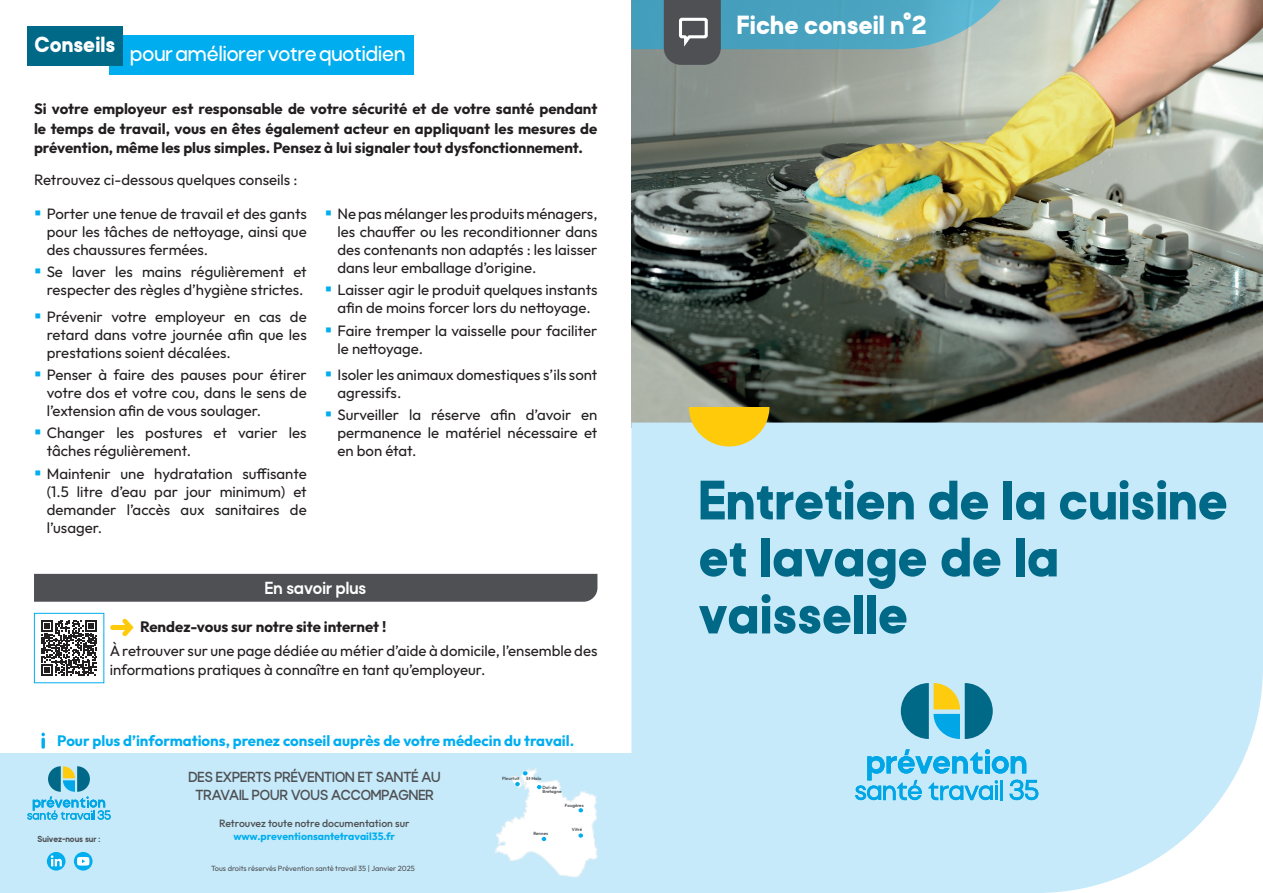
<style>
.page{position:relative;width:1263px;height:893px;background:#fff}
.page>*{position:absolute;margin:0;border:0;box-sizing:border-box;transform-origin:0 0}
.t1{font:900 57px/57px "Rota";color:#006987}
.t2{font:900 27px "Rota";color:#fff}
.t3{font:600 22.5px "Rota";color:#fff}
.t4{font:900 22.5px "Rota";color:#fff}
.t5{font:800 18px "Rota";color:#fff}
.t6{font:15px/18px "Outfit";color:#231f20;text-align:justify}
.t7{font:700 15px/19.5px "Outfit";color:#231f20;text-align:justify}
.t8{font:700 15px "Outfit";color:#00aeef}
.t9{font:700 15px/18px "Rota";color:#4e5053;text-align:center}
.t10{font:500 10.5px "Outfit";color:#4e5053}
.t11{font:700 10.5px "Outfit";color:#00aeef}
.t12{font:900 9px "Rota";color:#4e5053}
.t13{font:7.5px "Outfit";color:#4e5053}
.t14{font:600 4.5px/4.5px "Outfit";color:#4e5053}
</style>
<div class="page">
<img style="left:631px;top:0;width:632px;height:423px">
<div style="left:631px;top:423px;width:632px;height:470px;background:#c6eafa"></div>
<svg style="left:689px;top:407px;width:80px;height:39px;background:#f1cf39"></svg>
<svg style="left:901px;top:683px;width:92px;height:56px;background:#59a2a8"></svg>
<svg style="left:855px;top:749px;width:183px;height:51px;background:#81d2f2"></svg>
<div style="left:0;top:753px;width:631px;height:140px;background:#c6eafa"></div>
<svg style="left:495px;top:768px;width:103px;height:110px"></svg>
<svg style="left:27px;top:766px;width:84px;height:54px"></svg>
<svg style="left:74px;top:852px;width:19px;height:19px"></svg>
<svg style="left:77px;top:857px;width:12px;height:9px"></svg>
<svg style="left:47px;top:852px;width:18px;height:19px"></svg>
<svg style="left:51px;top:855px;width:11px;height:11px"></svg>
<svg style="left:41px;top:738px;width:4px;height:11px"></svg>
<svg style="left:41px;top:733px;width:4px;height:3px"></svg>
<svg style="left:631px;top:0;width:411px;height:65px;background:#6fa0ad"></svg>
<div style="left:34px;top:574px;width:563px;height:28px;background:#4e5053"></div>
<div style="left:109px;top:35px;width:305px;height:40px;background:#00aeef"></div>
<div style="left:28px;top:26px;width:95px;height:39px;background:#006987"></div>
<svg style="left:110px;top:619px;width:24px;height:17px"></svg>
<svg style="left:41px;top:620px;width:56px;height:56px"></svg>
<div style="left:34px;top:613px;width:70px;height:70px;border:1px solid #00aeef"></div>
<h3 class="t4" style="left:35px;top:32px;width:82px">Conseils</h3>
<h3 class="t3" style="left:130px;top:41px;width:277px">pour améliorer votre quotidien</h3>
<p class="t7" style="left:34px;top:100px;width:565px">Si votre employeur est responsable de votre sécurité et de votre santé pendant le temps de travail, vous en êtes également acteur en appliquant les mesures de prévention, même les plus simples. Pensez à lui signaler tout dysfonctionnement.</p>
<p class="t6" style="left:34px;top:172px;width:265px">Retrouvez ci-dessous quelques conseils :</p>
<p class="t6" style="left:47px;top:205px;width:261px">Porter une tenue de travail et des gants pour les tâches de nettoyage, ainsi que des chaussures fermées.</p>
<p class="t6" style="left:47px;top:263px;width:261px">Se laver les mains régulièrement et respecter des règles d’hygiène strictes.</p>
<p class="t6" style="left:47px;top:308px;width:261px">Prévenir votre employeur en cas de retard dans votre journée afin que les prestations soient décalées.</p>
<p class="t6" style="left:47px;top:366px;width:261px">Penser à faire des pauses pour étirer votre dos et votre cou, dans le sens de l’extension afin de vous soulager.</p>
<p class="t6" style="left:47px;top:424px;width:261px">Changer les postures et varier les tâches régulièrement.</p>
<p class="t6" style="left:47px;top:465px;width:261px">Maintenir une hydratation suffisante (1.5 litre d’eau par jour minimum) et demander l’accès aux sanitaires de l’usager.</p>
<p class="t6" style="left:337px;top:205px;width:261px">Ne pas mélanger les produits ménagers, les chauffer ou les reconditionner dans des contenants non adaptés : les laisser dans leur emballage d’origine.</p>
<p class="t6" style="left:337px;top:281px;width:261px">Laisser agir le produit quelques instants afin de moins forcer lors du nettoyage.</p>
<p class="t6" style="left:337px;top:322px;width:261px">Faire tremper la vaisselle pour faciliter le nettoyage.</p>
<p class="t6" style="left:337px;top:366px;width:261px">Isoler les animaux domestiques s’ils sont agressifs.</p>
<p class="t6" style="left:337px;top:406px;width:261px">Surveiller la réserve afin d’avoir en permanence le matériel nécessaire et en bon état.</p>
<p class="t5" style="left:265px;top:578px;width:103px">En savoir plus</p>
<p class="t7" style="left:140px;top:618px;width:248px">Rendez-vous sur notre site internet !</p>
<p class="t6" style="left:110px;top:641px;width:489px;line-height:19.5px">À retrouver sur une page dédiée au métier d’aide à domicile, l’ensemble des informations pratiques à connaître en tant qu’employeur.</p>
<p class="t8" style="left:57px;top:731px;width:518px">Pour plus d’informations, prenez conseil auprès de votre médecin du travail.</p>
<p class="t12" style="left:38px;top:834px;width:64px">Suivez-nous sur :</p>
<p class="t9" style="left:188px;top:768px;width:254px">DES EXPERTS PRÉVENTION ET SANTÉ AU<br>TRAVAIL POUR VOUS ACCOMPAGNER</p>
<p class="t10" style="left:219px;top:816px;width:192px">Retrouvez toute notre documentation sur</p>
<p class="t11" style="left:233px;top:829px;width:163px">www.preventionsantetravail35.fr</p>
<p class="t13" style="left:211px;top:863px;width:205px">Tous droits réservés Prévention santé travail 35 | Janvier 2025</p>
<p class="t14" style="left:502px;top:777px;width:19px">Pleurtuit</p>
<p class="t14" style="left:526px;top:776px;width:17px">St Malo</p>
<p class="t14" style="left:542px;top:785px;width:20px">Dol-de<br>Bretagne</p>
<p class="t14" style="left:533px;top:831px;width:16px">Rennes</p>
<p class="t14" style="left:565px;top:803px;width:20px">Fougères</p>
<p class="t14" style="left:572px;top:827px;width:12px">Vitré</p>
<h2 class="t2" style="left:737px;top:10px;width:191px">Fiche conseil n°2</h2>
<h1 class="t1" style="left:698px;top:474px;width:531px">Entretien de la cuisine et lavage de la vaisselle</h1>
</div>
